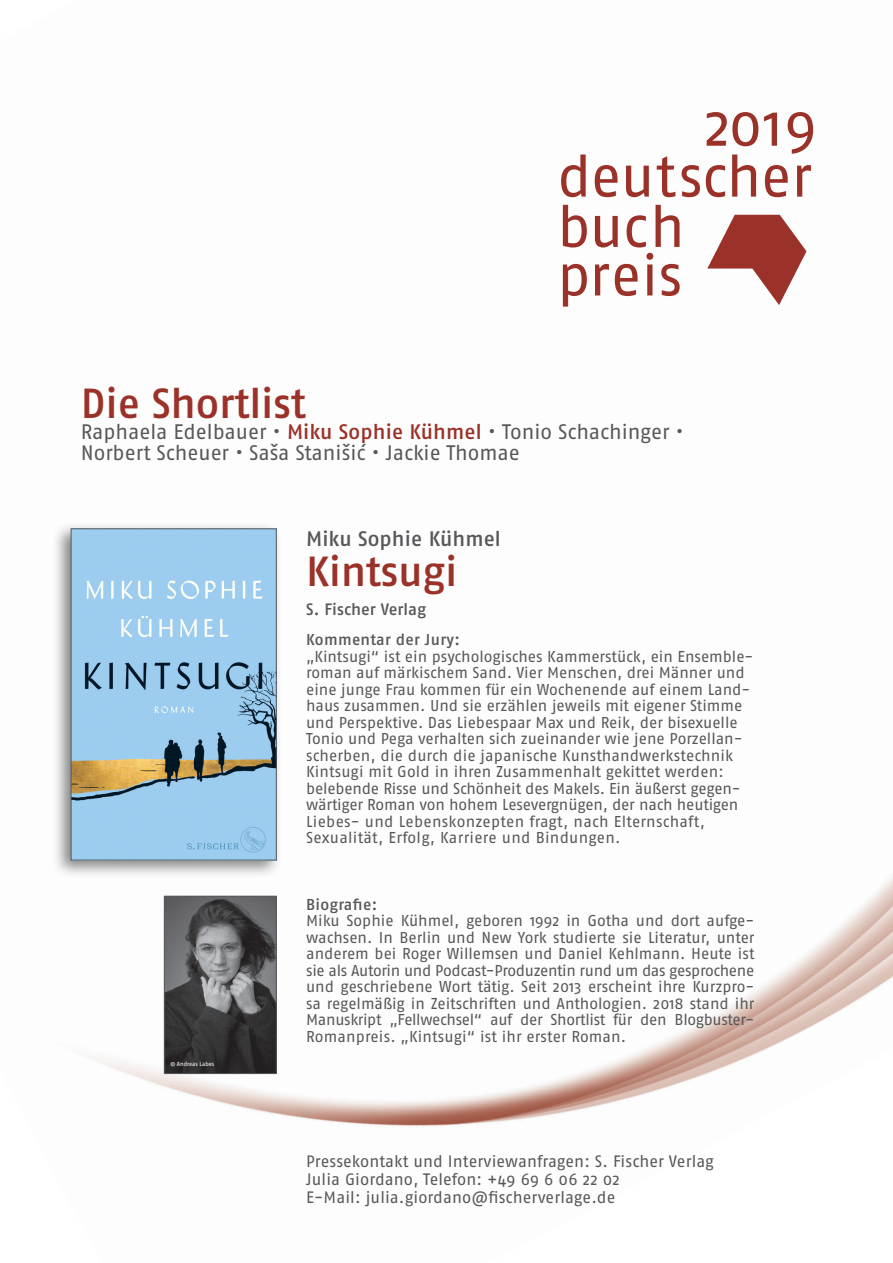
<style>
.page{position:relative;width:893px;height:1263px;background:#fff}
.page>*{position:absolute;margin:0;border:0;box-sizing:border-box;transform-origin:0 0}
.t1{font:500 42px "Fago Pro";letter-spacing:-.005em;color:#9b3229}
.t2{font:21px "Fago Pro";letter-spacing:-.005em;color:#57585a}
.t3{font:500 21px "Fago Pro";letter-spacing:.005em;color:#57585a}
.t4{font:16.5px "Fago Pro";letter-spacing:.005em;color:#57585a}
.t5{font:500 16.5px "Fago Pro";color:#57585a}
.t6{font:15.75px/16.5px "Fago Pro";color:#57585a}
.t7{font:500 15.75px "Fago Pro";letter-spacing:.015em;color:#57585a}
.t8{font:6px "Fago Pro";letter-spacing:-.005em;color:#fff}
.s1{font-weight:500;color:#9b3229}
</style>
<div class="page">
<img style="left:86px;top:112px;width:807px;height:1015px">
<svg style="left:707px;top:215px;width:99px;height:90px"></svg>
<svg style="left:561px;top:154px;width:25px;height:43px"></svg>
<svg style="left:595px;top:165px;width:22px;height:32px"></svg>
<svg style="left:626px;top:166px;width:23px;height:31px"></svg>
<svg style="left:657px;top:156px;width:18px;height:41px"></svg>
<svg style="left:682px;top:165px;width:18px;height:32px"></svg>
<svg style="left:706px;top:165px;width:19px;height:32px"></svg>
<svg style="left:732px;top:154px;width:24px;height:43px"></svg>
<svg style="left:765px;top:165px;width:23px;height:32px"></svg>
<svg style="left:797px;top:165px;width:14px;height:32px"></svg>
<svg style="left:563px;top:205px;width:24px;height:42px"></svg>
<svg style="left:595px;top:216px;width:23px;height:31px"></svg>
<svg style="left:627px;top:215px;width:19px;height:32px"></svg>
<svg style="left:656px;top:205px;width:23px;height:42px"></svg>
<svg style="left:563px;top:264px;width:24px;height:43px"></svg>
<svg style="left:595px;top:264px;width:14px;height:31px"></svg>
<svg style="left:615px;top:264px;width:23px;height:32px"></svg>
<svg style="left:646px;top:253px;width:7px;height:42px"></svg>
<svg style="left:661px;top:264px;width:19px;height:32px"></svg>
<svg style="left:707px;top:112px;width:51px;height:34px"></svg>
<svg style="left:764px;top:113px;width:13px;height:33px"></svg>
<svg style="left:788px;top:112px;width:25px;height:42px"></svg>
<div style="left:52px;top:521px;width:231px;height:357px;background:#231f20;opacity:.55"></div>
<img style="left:73px;top:531px;width:201px;height:327px">
<img style="left:166px;top:898px;width:108px;height:174px">
<div style="left:164px;top:896px;width:112px;height:178px;border:1px solid #57585a"></div>
<p class="t1" style="left:81px;top:378px;width:227px">Die Shortlist</p>
<p class="t2" style="left:81px;top:419px;width:604px">Raphaela Edelbauer • <span class="s1">Miku Sophie Kühmel</span> • Tonio Schachinger •</p>
<p class="t2" style="left:81px;top:440px;width:441px">Norbert Scheuer • Saša Stanišić • Jackie Thomae</p>
<p class="t3" style="left:306px;top:526px;width:196px">Miku Sophie Kühmel</p>
<p class="t1" style="left:306px;top:546px;width:153px">Kintsugi</p>
<p class="t5" style="left:306px;top:599px;width:121px">S. Fischer Verlag</p>
<p class="t7" style="left:306px;top:630px;width:155px">Kommentar der Jury:</p>
<p class="t6" style="left:306px;top:648px;width:449px">„Kintsugi“ ist ein psychologisches Kammerstück, ein Ensemble&shy;roman auf märkischem Sand. Vier Menschen, drei Männer und eine junge Frau kommen für ein Wochenende auf einem Land&shy;haus zusammen. Und sie erzählen jeweils mit eigener Stimme und Perspektive. Das Liebespaar Max und Reik, der bisexuelle Tonio und Pega verhalten sich zueinander wie jene Porzellan&shy;scherben, die durch die japanische Kunsthandwerkstechnik Kintsugi mit Gold in ihren Zusammenhalt gekittet werden: belebende Risse und Schönheit des Makels. Ein äußerst gegen&shy;wärtiger Roman von hohem Lesevergnügen, der nach heutigen Liebes- und Lebenskonzepten fragt, nach Elternschaft,</p>
<p class="t6" style="left:306px;top:829px;width:316px">Sexualität, Erfolg, Karriere und Bindungen.</p>
<p class="t8" style="left:170px;top:1060px;width:46px">© Andreas Labes</p>
<p class="t7" style="left:306px;top:895px;width:73px">Biografie:</p>
<p class="t6" style="left:306px;top:912px;width:450px;text-align:justify">Miku Sophie Kühmel, geboren 1992 in Gotha und dort aufge&shy;wachsen. In Berlin und New York studierte sie Literatur, unter anderem bei Roger Willemsen und Daniel Kehlmann. Heute ist sie als Autorin und Podcast-Produzentin rund um das gesprochene und geschriebene Wort tätig. Seit 2013 erscheint ihre Kurzpro&shy;sa regelmäßig in Zeitschriften und Anthologien. 2018 stand ihr Manuskript „Fellwechsel“ auf der Shortlist für den Blogbuster-Romanpreis. „Kintsugi“ ist ihr erster Roman.</p>
<p class="t4" style="left:306px;top:1151px;width:409px">Pressekontakt und Interviewanfragen: S. Fischer Verlag</p>
<p class="t4" style="left:306px;top:1169px;width:315px">Julia Giordano, Telefon: +49 69 6 06 22 02</p>
<p class="t4" style="left:306px;top:1187px;width:311px">E-Mail: julia.giordano@fischerverlage.de</p>
</div>
